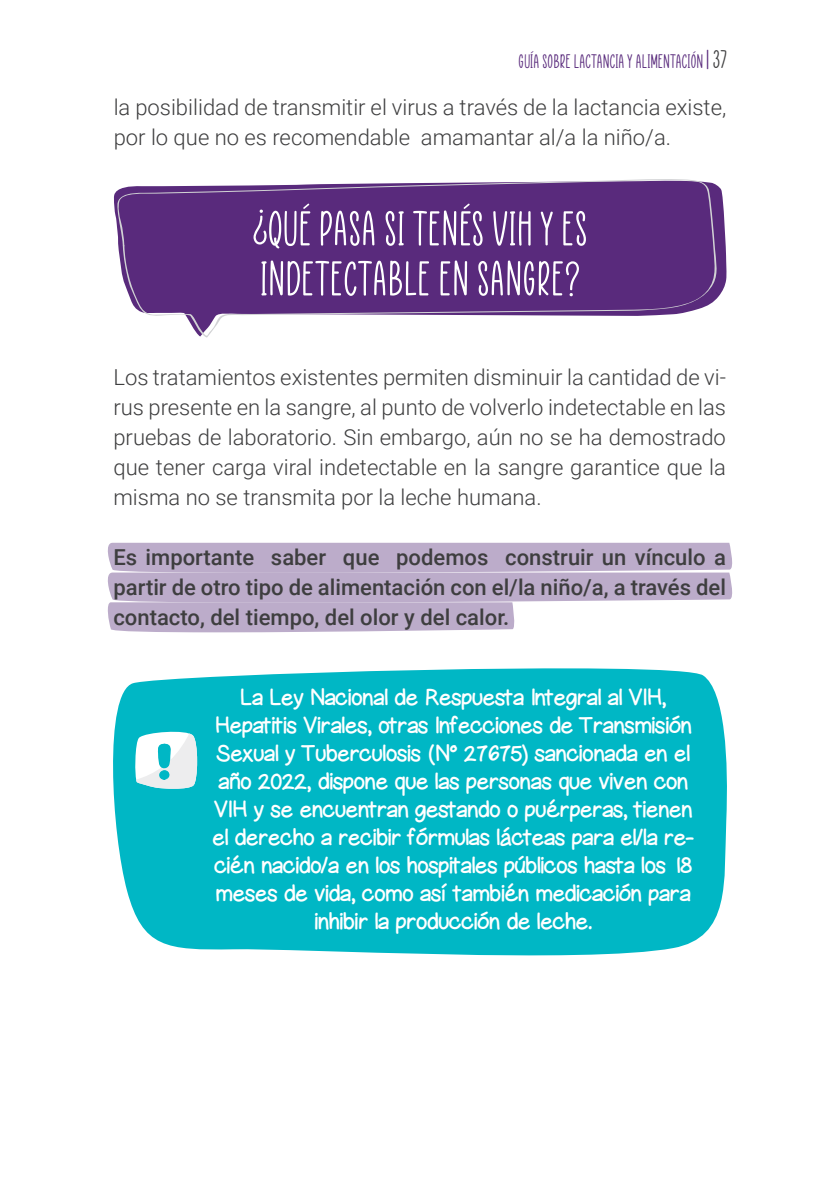
<style>
.page{position:relative;width:840px;height:1191px;background:#fff}
.page>*{position:absolute;margin:0;border:0;box-sizing:border-box;transform-origin:0 0}
.subtitulo_2{font:50px "Paper Flowers";color:#fff}
.texto_escrito{font:22px/28px "Gel Pen Upright";color:#fff;text-align:center}
.textos_1{font:300 22px/30px "Roboto";color:#3e3e3f}
.textos_1-2{font:500 22px/30px "Roboto";color:#3e3e3f;text-align:justify}
.t1{font:20px "Paper Flowers";color:#592a7c}
.s1{font-size:26px}
.s2{font-size:26px;color:#3e3e3f}
</style>
<div class="page">
<svg style="left:107px;top:543px;width:626px;height:89px;background:#c5b8d1"></svg>
<svg style="left:117px;top:179px;width:601px;height:158px;fill:#592a7c"></svg>
<div style="left:113px;top:668px;width:614px;height:288px;background:#00b7c5"></div>
<svg style="left:134px;top:729px;width:64px;height:61px"></svg>
<p class="t1" style="left:518px;top:51px;width:210px">GUÍA SOBRE LACTANCIA Y ALIMENTACIÓN <span class="s1">|</span> <span class="s2">37</span></p>
<p class="textos_1" style="left:114px;top:91px;width:613px">la posibilidad de transmitir el virus a través de la lactancia existe, por lo que no es recomendable amamantar al/a la niño/a.</p>
<p class="subtitulo_2" style="left:252px;top:203px;width:337px">¿QUÉ PASA SI TENÉS VIH Y ES</p>
<p class="subtitulo_2" style="left:260px;top:253px;width:321px">INDETECTABLE EN SANGRE?</p>
<p class="textos_1" style="left:113px;top:361px;width:613px;text-align:justify">Los tratamientos existentes permiten disminuir la cantidad de vi&shy;rus presente en la sangre, al punto de volverlo indetectable en las pruebas de laboratorio. Sin embargo, aún no se ha demostrado que tener carga viral indetectable en la sangre garantice que la misma no se transmita por la leche humana.</p>
<p class="textos_1-2" style="left:113px;top:541px;width:613px">Es importante saber que podemos construir un vínculo a partir de otro tipo de alimentación con el/la niño/a, a través del contacto, del tiempo, del olor y del calor.</p>
<p class="texto_escrito" style="left:212px;top:683px;width:483px">La Ley Nacional de Respuesta Integral al VIH, Hepatitis Virales, otras Infecciones de Transmisión Sexual y Tuberculosis (N° 27675) sancionada en el año 2022, dispone que las personas que viven con VIH y se encuentran gestando o puérperas, tienen el derecho a recibir fórmulas lácteas para el/la re&shy;cién nacido/a en los hospitales públicos hasta los 18 meses de vida, como así también medicación para inhibir la producción de leche.</p>
</div>
